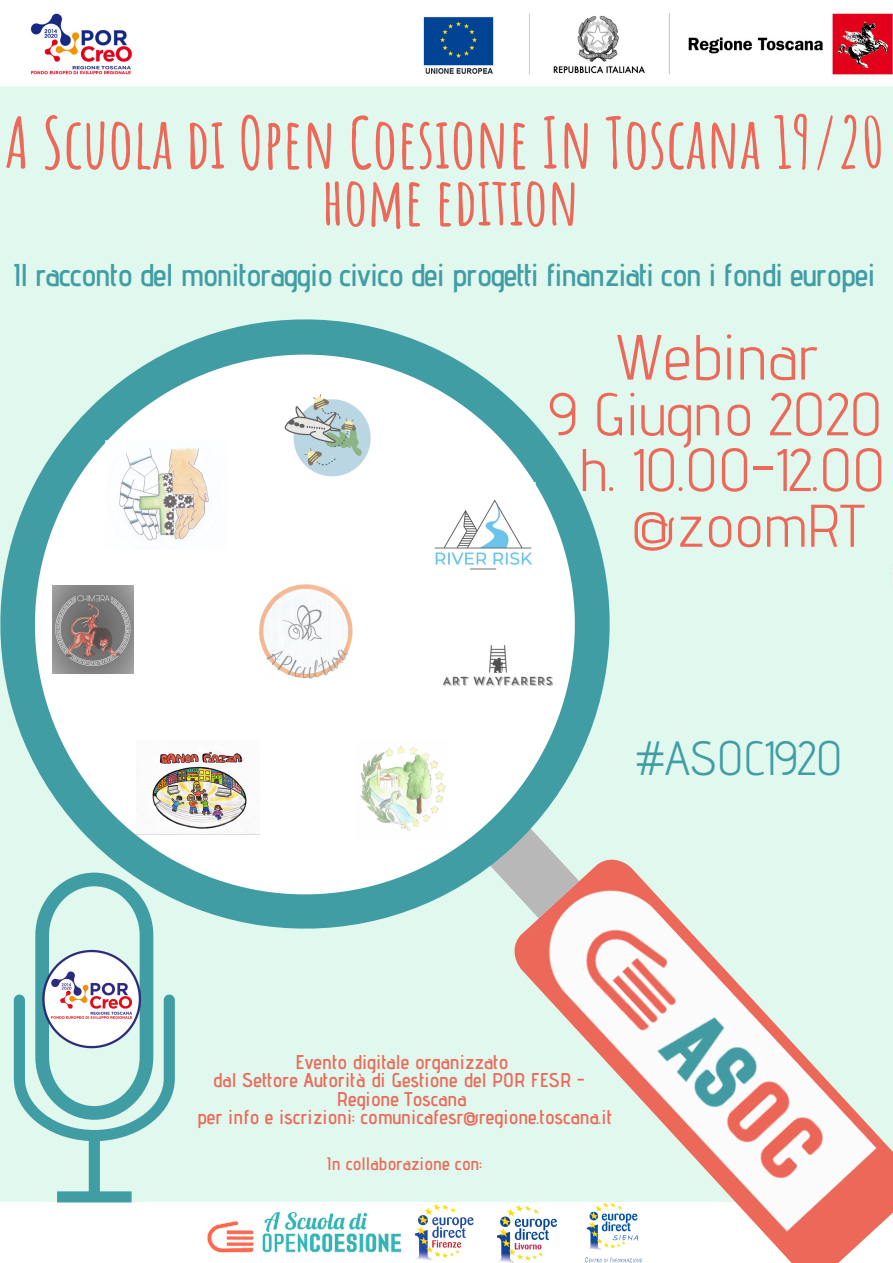
<style>
.page{position:relative;width:893px;height:1263px;background:#e0f8ed}
.page>*{position:absolute;margin:0;border:0;box-sizing:border-box;transform-origin:0 0}
.t1{font:700 69.75px "Amatic SC";color:#ec6858}
.t2{font:700 66px "Amatic SC";color:#ec6858}
.t3{font:63.75px "Advent Pro";color:#ec6858}
.t4{font:60px "Advent Pro";color:#ec6858}
.t5{font:48px "Advent Pro";color:#419da4}
.t6{font:600 31.5px "Advent Pro";letter-spacing:-.035em;color:#419da4}
.t7{font:600 19.88px/18.3px "Advent Pro";color:#ec6858;text-align:center}
.t8{font:600 18px "Advent Pro";color:#ec6858}
</style>
<div class="page">
<div style="left:0;top:1203px;width:893px;height:60px;background:#fff"></div>
<svg style="left:498px;top:1143px;width:395px;height:120px"></svg>
<svg style="left:0;top:319px;width:610px;height:641px"></svg>
<svg style="left:35px;top:355px;width:540px;height:539px;fill:#fff"></svg>
<img style="left:106px;top:440px;width:121px;height:110px">
<img style="left:431px;top:482px;width:105px;height:104px">
<img style="left:53px;top:586px;width:80px;height:87px">
<img style="left:282px;top:390px;width:90px;height:92px">
<img style="left:136px;top:740px;width:123px;height:95px">
<img style="left:431px;top:645px;width:131px;height:48px">
<img style="left:259px;top:585px;width:93px;height:94px">
<img style="left:355px;top:740px;width:93px;height:102px">
<img style="left:516px;top:858px;width:369px;height:383px">
<svg style="left:14px;top:872px;width:161px;height:330px"></svg>
<img style="left:0;top:934px;width:195px;height:130px">
<img style="left:0;top:0;width:893px;height:86px">
<img style="left:207px;top:1212px;width:194px;height:41px">
<img style="left:497px;top:1206px;width:59px;height:56px">
<img style="left:414px;top:1204px;width:60px;height:56px">
<img style="left:585px;top:1203px;width:58px;height:60px">
<p class="t1" style="left:5px;top:98px;width:880px">A Scuola di Open Coesione In Toscana 19/20</p>
<p class="t2" style="left:322px;top:159px;width:259px">home edition</p>
<p class="t6" style="left:12px;top:256px;width:864px">Il racconto del monitoraggio civico dei progetti finanziati con i fondi europei</p>
<p class="t3" style="left:612px;top:318px;width:208px">Webinar</p>
<p class="t4" style="left:548px;top:377px;width:336px">9 Giugno 2020</p>
<p class="t4" style="left:579px;top:433px;width:308px">h. 10.00-12.00</p>
<p class="t4" style="left:633px;top:489px;width:233px">@zoomRT</p>
<p class="t5" style="left:635px;top:728px;width:209px">#ASOC1920</p>
<p class="t7" style="left:197px;top:1052px;width:416px">Evento digitale organizzato<br>dal Settore Autorità di Gestione del POR FESR - Regione Toscana<br>per info e iscrizioni: comunicafesr@regione.toscana.it</p>
<p class="t8" style="left:326px;top:1152px;width:157px">In collaborazione con:</p>
</div>
